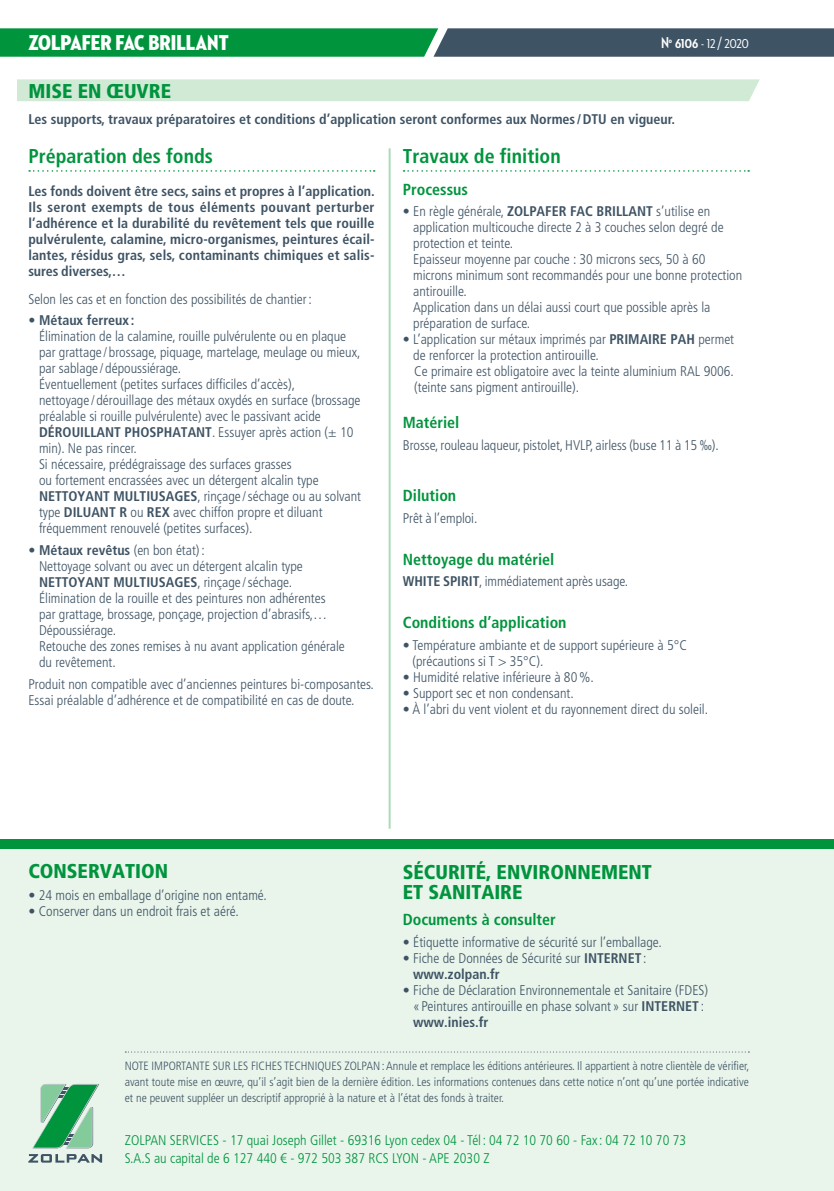
<style>
.page{position:relative;width:834px;height:1191px;background:#fff}
.page>*{position:absolute;margin:0;border:0;box-sizing:border-box;transform-origin:0 0}
.TITRE-VERSO{font:22px "Neutraface 2 Condensed Titling";color:#fff}
.SOUS-TITRE_SANS_FILE{font:900 condensed 20px/20px "Frutiger LT Std";color:#00943d}
.SOUS-SOUS-TITRE{font:700 condensed 20px "Frutiger LT Std";color:#00943d}
.SOUS-TITRE{font:900 condensed 20px "Frutiger LT Std";color:#00943d}
.SOUS-SOUS-SOUS_TITRE{font:700 condensed 16px "Frutiger LT Std";color:#00943d}
.t1{font:500 16px "Neutraface 2 Condensed";color:#fff}
.LISTE-Texte_de_labeu{font:300 condensed 14px/16px "Frutiger LT Std";color:#3e5364}
.TEXTE_BOLD_JUSTIFIE{font:700 condensed 14px/16px "Frutiger LT Std";letter-spacing:.01em;color:#3e5364;text-align:justify}
.t2{font:300 condensed 14px/18px "Frutiger LT Std";color:#00943d}
.TEXTE_DE_LABEUR{font:300 condensed 14px "Frutiger LT Std";letter-spacing:-.005em;color:#3e5364}
.TEXTE_BOLD{font:700 condensed 14px "Frutiger LT Std";color:#3e5364}
.NOTE_IMPORTANTE_FIN{font:300 condensed 12px/16px "Frutiger LT Std";color:#3e5364;text-align:justify}
.s1{font-weight:700}
</style>
<div class="page">
<svg style="left:0;top:28px;width:833px;height:29px;background:#257955"></svg>
<div style="left:0;top:848px;width:833px;height:343px;background:#e9f5eb"></div>
<div style="left:0;top:839px;width:833px;height:10px;background:#00943d"></div>
<div style="left:17px;top:79px;width:742px;height:22px;background:#d0ead6"></div>
<hr style="left:388px;top:148px;width:2px;height:680px;background:#aadbb9">
<svg style="left:125px;top:1051px;width:624px;height:1px"></svg>
<svg style="left:29px;top:170px;width:345px;height:2px"></svg>
<svg style="left:403px;top:170px;width:346px;height:2px"></svg>
<svg style="left:32px;top:1084px;width:67px;height:64px"></svg>
<svg style="left:28px;top:1154px;width:74px;height:8px"></svg>
<p class="TITRE-VERSO" style="left:28px;top:30px;width:202px">ZOLPAFER FAC BRILLANT</p>
<p class="t1" style="left:661px;top:34px;width:89px"><span class="s1">N</span><sup>o</sup> <span class="s1">6106</span> - 12/2020</p>
<p class="SOUS-TITRE" style="left:28px;top:79px;width:144px">MISE EN ŒUVRE</p>
<p class="TEXTE_BOLD" style="left:28px;top:111px;width:648px">Les supports, travaux préparatoires et conditions d’application seront conformes aux Normes /DTU en vigueur.</p>
<p class="SOUS-SOUS-TITRE" style="left:28px;top:144px;width:186px">Préparation des fonds</p>
<p class="TEXTE_BOLD_JUSTIFIE" style="left:28px;top:183px;width:348px">Les fonds doivent être secs, sains et propres à l’application.<br>Ils seront exempts de tous éléments pouvant perturber l’adhérence et la durabilité du revêtement tels que rouille pulvérulente, calamine, micro-organismes, peintures écail&shy;lantes, résidus gras, sels, contaminants chimiques et salis&shy;sures diverses,…</p>
<p class="LISTE-Texte_de_labeu" style="left:28px;top:291px;width:285px">Selon les cas et en fonction des possibilités de chantier:</p>
<p class="LISTE-Texte_de_labeu" style="left:39px;top:312px;width:323px;text-indent:-11px"><span class="s1">• Métaux ferreux :<br></span>Élimination de la calamine, rouille pulvérulente ou en plaque par grattage / brossage, piquage, martelage, meulage ou mieux, par sablage / dépoussiérage.<br>Éventuellement (petites surfaces difficiles d’accès),<br>nettoyage / dérouillage des métaux oxydés en surface (brossage préalable si rouille pulvérulente) avec le passivant acide <span class="s1">DÉROUILLANT PHOSPHATANT</span>. Essuyer après action (± 10 min). Ne pas rincer.<br>Si nécessaire, prédégraissage des surfaces grasses<br>ou fortement encrassées avec un détergent alcalin type <span class="s1">NETTOYANT MULTIUSAGES</span>, rinçage /séchage ou au solvant type <span class="s1">DILUANT R</span> ou <span class="s1">REX</span> avec chiffon propre et diluant fréquemment renouvelé (petites surfaces).</p>
<p class="LISTE-Texte_de_labeu" style="left:39px;top:542px;width:307px;text-indent:-11px"><span class="s1">• Métaux revêtus</span> (en bon état):<br>Nettoyage solvant ou avec un détergent alcalin type <span class="s1">NETTOYANT MULTIUSAGES</span>, rinçage /séchage.<br>Élimination de la rouille et des peintures non adhérentes par grattage, brossage, ponçage, projection d’abrasifs,… Dépoussiérage.<br>Retouche des zones remises à nu avant application générale du revêtement.</p>
<p class="LISTE-Texte_de_labeu" style="left:28px;top:676px;width:347px">Produit non compatible avec d’anciennes peintures bi-composantes.<br>Essai préalable d’adhérence et de compatibilité en cas de doute.</p>
<p class="SOUS-SOUS-TITRE" style="left:403px;top:144px;width:159px">Travaux de finition</p>
<p class="SOUS-SOUS-SOUS_TITRE" style="left:403px;top:179px;width:67px">Processus</p>
<p class="LISTE-Texte_de_labeu" style="left:413px;top:203px;width:330px;text-indent:-10px">• En règle générale, <span class="s1">ZOLPAFER FAC BRILLANT</span> s’utilise en application multicouche directe 2 à 3 couches selon degré de protection et teinte.<br>Epaisseur moyenne par couche : 30 microns secs, 50 à 60 microns minimum sont recommandés pour une bonne protection antirouille.<br>Application dans un délai aussi court que possible après la préparation de surface.</p>
<p class="LISTE-Texte_de_labeu" style="left:413px;top:331px;width:322px;text-indent:-10px">• L’application sur métaux imprimés par <span class="s1">PRIMAIRE PAH</span> permet de renforcer la protection antirouille.</p>
<p class="LISTE-Texte_de_labeu" style="left:414px;top:363px;width:321px">Ce primaire est obligatoire avec la teinte aluminium RAL 9006. (teinte sans pigment antirouille).</p>
<p class="SOUS-SOUS-SOUS_TITRE" style="left:403px;top:413px;width:58px">Matériel</p>
<p class="TEXTE_DE_LABEUR" style="left:403px;top:437px;width:317px">Brosse, rouleau laqueur, pistolet, HVLP, airless (buse 11 à 15 ‰).</p>
<p class="SOUS-SOUS-SOUS_TITRE" style="left:403px;top:486px;width:55px">Dilution</p>
<p class="TEXTE_DE_LABEUR" style="left:403px;top:510px;width:76px">Prêt à l’emploi.</p>
<p class="SOUS-SOUS-SOUS_TITRE" style="left:403px;top:549px;width:153px">Nettoyage du matériel</p>
<p class="TEXTE_DE_LABEUR" style="left:403px;top:573px;width:227px"><span class="s1">WHITE SPIRIT</span>, immédiatement après usage.</p>
<p class="SOUS-SOUS-SOUS_TITRE" style="left:403px;top:613px;width:165px">Conditions d’application</p>
<p class="LISTE-Texte_de_labeu" style="left:412px;top:637px;width:276px;text-indent:-10px">• Température ambiante et de support supérieure à 5°C (précautions si T &gt; 35°C).</p>
<p class="LISTE-Texte_de_labeu" style="left:403px;top:669px;width:192px">• Humidité relative inférieure à 80%.</p>
<p class="LISTE-Texte_de_labeu" style="left:403px;top:685px;width:172px">• Support sec et non condensant.</p>
<p class="LISTE-Texte_de_labeu" style="left:403px;top:701px;width:307px">• À l’abri du vent violent et du rayonnement direct du soleil.</p>
<p class="SOUS-TITRE_SANS_FILE" style="left:403px;top:862px;width:250px">SÉCURITÉ, ENVIRONNEMENT<br>ET SANITAIRE</p>
<p class="SOUS-SOUS-SOUS_TITRE" style="left:403px;top:910px;width:154px">Documents à consulter</p>
<p class="LISTE-Texte_de_labeu" style="left:403px;top:934px;width:260px">• Étiquette informative de sécurité sur l’emballage.</p>
<p class="LISTE-Texte_de_labeu" style="left:413px;top:950px;width:235px;text-indent:-10px">• Fiche de Données de Sécurité sur <span class="s1">INTERNET</span> : <span class="s1">www.zolpan.fr</span></p>
<p class="LISTE-Texte_de_labeu" style="left:413px;top:982px;width:296px;text-indent:-10px">• Fiche de Déclaration Environnementale et Sanitaire (FDES) « Peintures antirouille en phase solvant » sur <span class="s1">INTERNET</span> : <span class="s1">www.inies.fr</span></p>
<p class="NOTE_IMPORTANTE_FIN" style="left:125px;top:1057px;width:626px">NOTE IMPORTANTE SUR LES FICHES TECHNIQUES ZOLPAN: Annule et remplace les éditions antérieures. Il appartient à notre clientèle de vérifier, avant toute mise en œuvre, qu’il s’agit bien de la dernière édition. Les informations contenues dans cette notice n’ont qu’une portée indicative et ne peuvent suppléer un descriptif approprié à la nature et à l’état des fonds à traiter.</p>
<p class="SOUS-TITRE_SANS_FILE" style="left:28px;top:861px;width:141px">CONSERVATION</p>
<p class="LISTE-Texte_de_labeu" style="left:28px;top:887px;width:240px">• 24 mois en emballage d’origine non entamé.</p>
<p class="LISTE-Texte_de_labeu" style="left:28px;top:903px;width:212px">• Conserver dans un endroit frais et aéré.</p>
<p class="t2" style="left:125px;top:1131px;width:562px">ZOLPAN SERVICES - 17 quai Joseph Gillet - 69316 Lyon cedex 04 - Tél : 04 72 10 70 60 - Fax: 04 72 10 70 73<br>S.A.S au capital de 6 127 440 € - 972 503 387 RCS LYON - APE 2030 Z</p>
</div>
